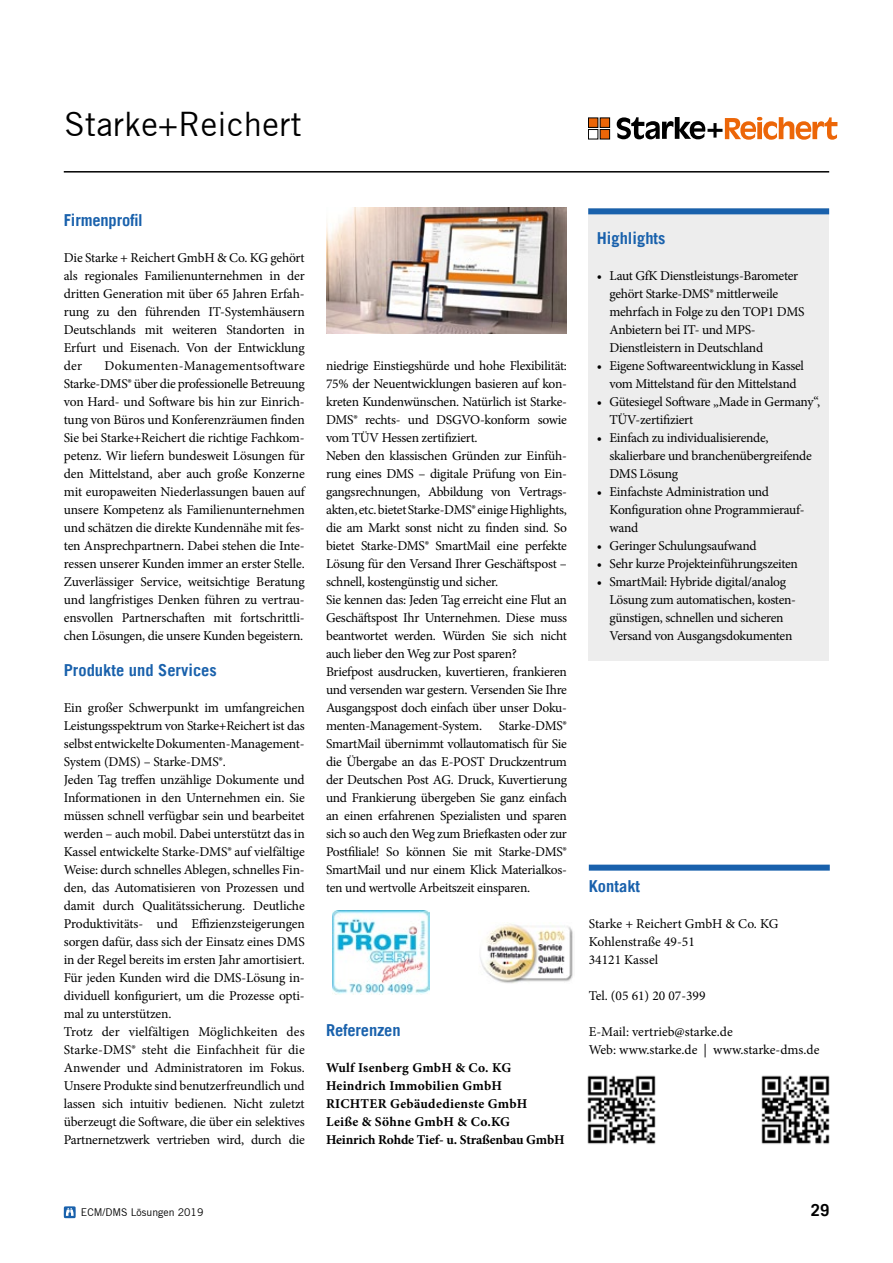
<style>
.page{position:relative;width:893px;height:1263px;background:#fff}
.page>*{position:absolute;margin:0;border:0;box-sizing:border-box;transform-origin:0 0}
.t1{font:33px "Trade Gothic";letter-spacing:.01em;color:#000}
.t2{font:500 31.35px "Antique Olive T";color:#000}
.t3{font:700 16.5px "Trade Gothic LT";color:#1961ac}
.t4{font:700 16.5px "Trade Gothic LT";color:#000}
.t5{font:13.5px/18px "Minion Pro";letter-spacing:-.02em;color:#000}
.t6{font:700 13.5px/18px "Minion Pro";letter-spacing:.015em;color:#000}
.t7{font:13.5px/18px "Minion Pro";color:#000}
.t8{font:10.5px "Trade Gothic";color:#000}
</style>
<div class="page">
<svg style="left:64px;top:1206px;width:12px;height:12px"></svg>
<hr style="left:64px;top:171px;width:765px;height:2px;background:#000">
<div style="left:589px;top:865px;width:241px;height:6px;background:#1961ac"></div>
<img style="left:587px;top:1075px;width:69px;height:69px">
<img style="left:761px;top:1075px;width:69px;height:69px">
<div style="left:588px;top:208px;width:241px;height:453px;background:#ededed"></div>
<div style="left:588px;top:208px;width:241px;height:6px;background:#1961ac"></div>
<svg style="left:617px;top:117px;width:88px;height:22px"></svg>
<div style="left:600px;top:118px;width:10px;height:10px;background:#ec6608;border:1px solid #000"></div>
<svg style="left:725px;top:117px;width:112px;height:23px"></svg>
<div style="left:600px;top:129px;width:10px;height:10px;background:#ec6608;border:1px solid #000"></div>
<div style="left:588px;top:118px;width:10px;height:9px;background:#ec6608"></div>
<div style="left:588px;top:118px;width:10px;height:10px;border:1px solid #000"></div>
<div style="left:588px;top:129px;width:10px;height:10px;border:1px solid #000"></div>
<img style="left:333px;top:911px;width:96px;height:84px">
<img style="left:480px;top:923px;width:93px;height:60px">
<img style="left:326px;top:208px;width:241px;height:126px">
<h1 class="t1" style="left:65px;top:104px;width:239px">Starke+Reichert</h1>
<h2 class="t2" style="left:706px;top:112px;width:20px">+</h2>
<p class="t3" style="left:64px;top:210px;width:81px">Firmenprofil</p>
<p class="t5" style="left:64px;top:249px;width:242px;text-align:justify">Die Starke + Reichert GmbH &amp; Co. KG gehört als regionales Familienunternehmen in der dritten Generation mit über 65 Jahren Erfah&shy;rung zu den führenden IT-Systemhäusern Deutschlands mit weiteren Standorten in Erfurt und Eisenach. Von der Entwicklung der</p>
<p class="t5" style="left:64px;top:357px;width:242px;text-align:justify;text-indent:41px">Dokumenten-Managementsoftware Starke-DMS® über die professionelle Betreuung von Hard- und Software bis hin zur Einrich&shy;tung von Büros und Konferenzräumen finden Sie bei Starke+Reichert die richtige Fachkom&shy;petenz. Wir liefern bundesweit Lösungen für den Mittelstand, aber auch große Konzerne mit europaweiten Niederlassungen bauen auf unsere Kompetenz als Familienunternehmen und schätzen die direkte Kundennähe mit fes&shy;ten Ansprechpartnern. Dabei stehen die Inte&shy;ressen unserer Kunden immer an erster Stelle.<br>Zuverlässiger Service, weitsichtige Beratung und langfristiges Denken führen zu vertrau&shy;ensvollen Partnerschaften mit fortschrittli&shy;chen Lösungen, die unsere Kunden begeistern.</p>
<p class="t3" style="left:64px;top:660px;width:155px">Produkte und Services</p>
<p class="t5" style="left:64px;top:699px;width:242px">Ein großer Schwerpunkt im umfangreichen Leistungsspektrum von Starke+Reichert ist das selbst entwickelte Dokumenten-Management-System (DMS) – Starke-DMS®.<br>Jeden Tag treffen unzählige Dokumente und Informationen in den Unternehmen ein. Sie müssen schnell verfügbar sein und bearbeitet werden – auch mobil. Dabei unterstützt das in Kassel entwickelte Starke-DMS® auf vielfältige Weise: durch schnelles Ablegen, schnelles Fin&shy;den, das Automatisieren von Prozessen und damit durch Qualitätssicherung. Deutliche Produktivitäts- und Effizienzsteigerungen sorgen dafür, dass sich der Einsatz eines DMS in der Regel bereits im ersten Jahr amortisiert.<br>Für jeden Kunden wird die DMS-Lösung in&shy;dividuell konfiguriert, um die Prozesse opti&shy;mal zu unterstützen.<br>Trotz der vielfältigen Möglichkeiten des Starke-DMS® steht die Einfachheit für die Anwender und Administratoren im Fokus.<br>Unsere Produkte sind benutzerfreundlich und lassen sich intuitiv bedienen. Nicht zuletzt überzeugt die Software, die über ein selektives Partnernetzwerk vertrieben wird, durch die</p>
<p class="t5" style="left:326px;top:356px;width:242px">niedrige Einstiegshürde und hohe Flexibilität:<br>75% der Neuentwicklungen basieren auf kon&shy;kreten Kundenwünschen. Natürlich ist Starke-DMS® rechts- und DSGVO-konform sowie vom TÜV Hessen zertifiziert.<br>Neben den klassischen Gründen zur Einfüh&shy;rung eines DMS – digitale Prüfung von Ein&shy;gangsrechnungen, Abbildung von Vertrags&shy;akten, etc. bietet Starke-DMS® einige Highlights, die am Markt sonst nicht zu finden sind. So bietet Starke-DMS® SmartMail eine perfekte Lösung für den Versand Ihrer Geschäftspost – schnell, kostengünstig und sicher.<br>Sie kennen das: Jeden Tag erreicht eine Flut an Geschäftspost Ihr Unternehmen. Diese muss beantwortet werden. Würden Sie sich nicht auch lieber den Weg zur Post sparen?<br>Briefpost ausdrucken, kuvertieren, frankieren und versenden war gestern. Versenden Sie Ihre Ausgangspost doch einfach über unser Doku&shy;menten-Management-System. Starke-DMS® SmartMail übernimmt vollautomatisch für Sie die Übergabe an das E-POST Druckzentrum der Deutschen Post AG. Druck, Kuvertierung und Frankierung übergeben Sie ganz einfach an einen erfahrenen Spezialisten und sparen sich so auch den Weg zum Briefkasten oder zur Postfiliale! So können Sie mit Starke-DMS® SmartMail und nur einem Klick Materialkos&shy;ten und wertvolle Arbeitszeit einsparen.</p>
<p class="t3" style="left:326px;top:1020px;width:76px">Referenzen</p>
<p class="t6" style="left:326px;top:1058px;width:240px">Wulf Isenberg GmbH &amp; Co. KG<br>Heindrich Immobilien GmbH<br>RICHTER Gebäudedienste GmbH<br>Leiße &amp; Söhne GmbH &amp; Co.KG<br>Heinrich Rohde Tief- u. Straßenbau GmbH</p>
<p class="t3" style="left:597px;top:228px;width:70px">Highlights</p>
<p class="t5" style="left:609px;top:267px;width:197px;text-indent:-13px">• Laut GfK Dienstleistungs-Barometer gehört Starke-DMS® mittlerweile mehrfach in Folge zu den TOP1 DMS<br>Anbietern bei IT- und MPS-<br>Dienstleistern in Deutschland</p>
<p class="t5" style="left:597px;top:357px;width:209px;text-align:center">• Eigene Softwareentwicklung in Kassel vom Mittelstand für den Mittelstand</p>
<p class="t5" style="left:609px;top:393px;width:212px;text-indent:-13px">• Gütesiegel Software „Made in Germany“,<br>TÜV-zertifiziert</p>
<p class="t5" style="left:609px;top:428px;width:204px;text-indent:-13px">• Einfach zu individualisierende, skalierbare und branchenübergreifende<br>DMS Lösung</p>
<p class="t5" style="left:609px;top:482px;width:197px;text-indent:-13px">• Einfachste Administration und<br>Konfiguration ohne Programmierauf&shy;wand</p>
<p class="t5" style="left:597px;top:536px;width:161px">• Geringer Schulungsaufwand</p>
<p class="t5" style="left:597px;top:554px;width:203px">• Sehr kurze Projekteinführungszeiten</p>
<p class="t5" style="left:609px;top:572px;width:188px;text-indent:-13px">• SmartMail: Hybride digital/analog Lösung zum automatischen, kosten&shy;günstigen, schnellen und sicheren Versand von Ausgangsdokumenten</p>
<p class="t3" style="left:589px;top:876px;width:53px">Kontakt</p>
<p class="t7" style="left:589px;top:915px;width:191px">Starke + Reichert GmbH &amp; Co. KG<br>Kohlenstraße 49-51<br>34121 Kassel</p>
<p class="t7" style="left:589px;top:987px;width:118px">Tel. (05 61) 20 07-399</p>
<p class="t5" style="left:589px;top:1023px;width:232px">E-Mail: vertrieb@starke.de<br>Web: www.starke.de | www.starke-dms.de</p>
<p class="t8" style="left:81px;top:1206px;width:124px">ECM/DMS Lösungen 2019</p>
<p class="t4" style="left:811px;top:1200px;width:20px">29</p>
</div>
